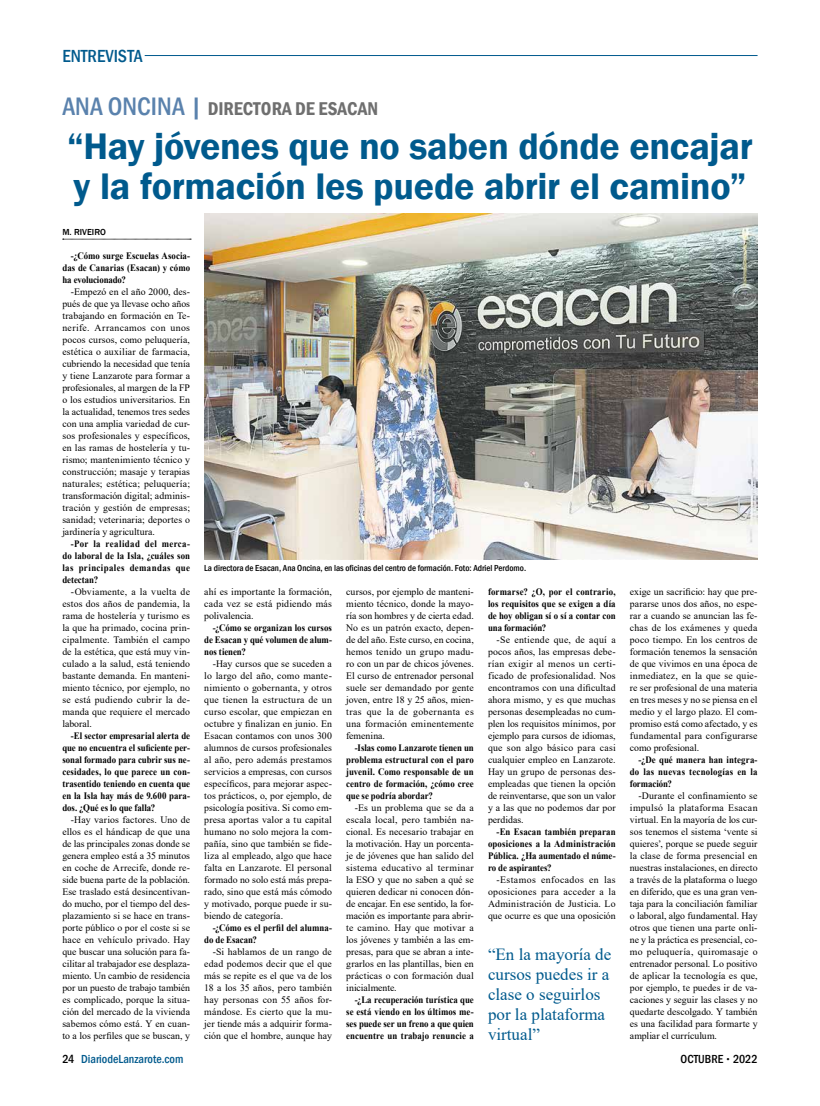
<style>
.page{position:relative;width:820px;height:1106px;background:#fff}
.page>*{position:absolute;margin:0;border:0;box-sizing:border-box;transform-origin:0 0}
.t1{font:600 38px/40px "Franklin Gothic";letter-spacing:-.01em;color:#005a8d}
.t2{font:600 condensed 19px "Franklin Gothic";color:#6f6f6f}
.t3{font:500 condensed 18px "Franklin Gothic";color:#005a8d}
.t4{font:17px/20px "Times New Roman";color:#005a8d}
.t5{font:500 condensed 12px "Franklin Gothic";color:#005a8d}
.t6{font:500 condensed 12px "Franklin Gothic";color:#000}
.t7{font:9.8px/12px "Times New Roman";letter-spacing:.01em;color:#000;text-align:justify}
.t8{font:700 9.8px/12px "Times New Roman";letter-spacing:.005em;color:#000;text-align:justify;scale:.9 1}
.t9{font:500 condensed 9px "Franklin Gothic";color:#000}
.t10{font:500 9px "Franklin Gothic";color:#000}
.s1{font-weight:500;font-size:26px;color:#5a82ad}
.s2{color:#000}
.s3{font-size:8px}
</style>
<div class="page">
<img style="left:204px;top:213px;width:553px;height:346px">
<hr style="left:145px;top:55px;width:612px;height:1px;background:#005a8d">
<svg style="left:63px;top:239px;width:128px;height:1px"></svg>
<h3 class="t3" style="left:62px;top:44px;width:82px">ENTREVISTA</h3>
<h2 class="t2" style="left:62px;top:96px;width:317px"><span class="s1">ANA ONCINA |</span> DIRECTORA DE ESACAN</h2>
<h1 class="t1" style="left:67px;top:127px;width:687px">“Hay jóvenes que no saben dónde encajar y la formación les puede abrir el camino”</h1>
<p class="t10" style="left:62px;top:226px;width:45px">M. RIVEIRO</p>
<p class="t8" style="left:62px;top:249px;width:143px;text-indent:9px">-¿Cómo surge Escuelas Asocia&shy;das de Canarias (Esacan) y cómo ha evolucionado?</p>
<p class="t7" style="left:62px;top:285px;width:129px;text-indent:9px">-Empezó en el año 2000, des&shy;pués de que ya llevase ocho años trabajando en formación en Te&shy;nerife. Arrancamos con unos pocos cursos, como peluquería, estética o auxiliar de farmacia, cubriendo la necesidad que tenía y tiene Lanzarote para formar a profesionales, al margen de la FP o los estudios universitarios. En la actualidad, tenemos tres sedes con una amplia variedad de cur&shy;sos profesionales y específicos, en las ramas de hostelería y tu&shy;rismo; mantenimiento técnico y construcción; masaje y terapias naturales; estética; peluquería; transformación digital; adminis&shy;tración y gestión de empresas; sanidad; veterinaria; deportes o jardinería y agricultura.</p>
<p class="t8" style="left:62px;top:537px;width:143px;text-indent:9px">-Por la realidad del merca&shy;do laboral de la Isla, ¿cuáles son las principales demandas que detectan?</p>
<p class="t7" style="left:62px;top:585px;width:129px;text-indent:9px">-Obviamente, a la vuelta de estos dos años de pandemia, la rama de hostelería y turismo es la que ha primado, cocina prin&shy;cipalmente. También el campo de la estética, que está muy vin&shy;culado a la salud, está teniendo bastante demanda. En manteni&shy;miento técnico, por ejemplo, no se está pudiendo cubrir la de&shy;manda que requiere el mercado laboral.</p>
<p class="t8" style="left:62px;top:729px;width:143px;text-indent:9px">-El sector empresarial alerta de que no encuentra el suficiente per&shy;sonal formado para cubrir sus ne&shy;cesidades, lo que parece un con&shy;trasentido teniendo en cuenta que en la Isla hay más de 9.600 para&shy;dos. ¿Qué es lo que falla?</p>
<p class="t7" style="left:62px;top:813px;width:129px;text-indent:9px">-Hay varios factores. Uno de ellos es el hándicap de que una de las principales zonas donde se genera empleo está a 35 minutos en coche de Arrecife, donde re&shy;side buena parte de la población.<br>Ese traslado está desincentivan&shy;do mucho, por el tiempo del des&shy;plazamiento si se hace en trans&shy;porte público o por el coste si se hace en vehículo privado. Hay que buscar una solución para fa&shy;cilitar al trabajador ese desplaza&shy;miento. Un cambio de residencia por un puesto de trabajo también es complicado, porque la situa&shy;ción del mercado de la vivienda sabemos cómo está. Y en cuan&shy;to a los perfiles que se buscan, y</p>
<p class="t9" style="left:204px;top:562px;width:323px">La directora de Esacan, Ana Oncina, en las oficinas del centro de formación. Foto: Adriel Perdomo.</p>
<p class="t7" style="left:204px;top:585px;width:129px">ahí es importante la formación, cada vez se está pidiendo más polivalencia.</p>
<p class="t8" style="left:204px;top:621px;width:143px;text-indent:9px">-¿Cómo se organizan los cursos de Esacan y qué volumen de alum&shy;nos tienen?</p>
<p class="t7" style="left:204px;top:657px;width:129px;text-indent:9px">-Hay cursos que se suceden a lo largo del año, como mante&shy;nimiento o gobernanta, y otros que tienen la estructura de un curso escolar, que empiezan en octubre y finalizan en junio. En Esacan contamos con unos 300 alumnos de cursos profesionales al año, pero además prestamos servicios a empresas, con cursos específicos, para mejorar aspec&shy;tos prácticos, o, por ejemplo, de psicología positiva. Si como em&shy;presa aportas valor a tu capital humano no solo mejora la com&shy;pañía, sino que también se fide&shy;liza al empleado, algo que hace falta en Lanzarote. El personal formado no solo está más prepa&shy;rado, sino que está más cómodo y motivado, porque puede ir su&shy;biendo de categoría.</p>
<p class="t8" style="left:204px;top:921px;width:143px;text-indent:9px">-¿Cómo es el perfil del alumna&shy;do de Esacan?</p>
<p class="t7" style="left:204px;top:945px;width:129px;text-indent:9px">-Si hablamos de un rango de edad podemos decir que el que más se repite es el que va de los 18 a los 35 años, pero también hay personas con 55 años for&shy;mándose. Es cierto que la mu&shy;jer tiende más a adquirir forma&shy;ción que el hombre, aunque hay</p>
<p class="t7" style="left:346px;top:585px;width:129px">cursos, por ejemplo de manteni&shy;miento técnico, donde la mayo&shy;ría son hombres y de cierta edad.<br>No es un patrón exacto, depen&shy;de del año. Este curso, en cocina, hemos tenido un grupo madu&shy;ro con un par de chicos jóvenes.<br>El curso de entrenador personal suele ser demandado por gente joven, entre 18 y 25 años, mien&shy;tras que la de gobernanta es una formación eminentemente femenina.</p>
<p class="t8" style="left:346px;top:741px;width:143px;text-indent:9px">-Islas como Lanzarote tienen un problema estructural con el paro juvenil. Como responsable de un centro de formación, ¿cómo cree que se podría abordar?</p>
<p class="t7" style="left:346px;top:801px;width:129px;text-indent:9px">-Es un problema que se da a escala local, pero también na&shy;cional. Es necesario trabajar en la motivación. Hay un porcenta&shy;je de jóvenes que han salido del sistema educativo al terminar la ESO y que no saben a qué se quieren dedicar ni conocen dón&shy;de encajar. En ese sentido, la for&shy;mación es importante para abrir&shy;te camino. Hay que motivar a los jóvenes y también a las em&shy;presas, para que se abran a inte&shy;grarlos en las plantillas, bien en prácticas o con formación dual inicialmente.</p>
<p class="t8" style="left:346px;top:993px;width:143px;text-indent:9px">-¿La recuperación turística que se está viendo en los últimos me&shy;ses puede ser un freno a que quien encuentre un trabajo renuncie a</p>
<p class="t8" style="left:488px;top:585px;width:143px">formarse? ¿O, por el contrario, los requisitos que se exigen a día de hoy obligan sí o sí a contar con una formación?</p>
<p class="t7" style="left:488px;top:633px;width:129px;text-indent:9px">-Se entiende que, de aquí a pocos años, las empresas debe&shy;rían exigir al menos un certi&shy;ficado de profesionalidad. Nos encontramos con una dificultad ahora mismo, y es que muchas personas desempleadas no cum&shy;plen los requisitos mínimos, por ejemplo para cursos de idiomas, que son algo básico para casi cualquier empleo en Lanzarote.<br>Hay un grupo de personas des&shy;empleadas que tienen la opción de reinventarse, que son un valor y a las que no podemos dar por perdidas.</p>
<p class="t8" style="left:488px;top:825px;width:143px;text-indent:9px">-En Esacan también preparan oposiciones a la Administración Pública. ¿Ha aumentado el núme&shy;ro de aspirantes?</p>
<p class="t7" style="left:488px;top:873px;width:129px;text-indent:9px">-Estamos enfocados en las oposiciones para acceder a la Administración de Justicia. Lo que ocurre es que una oposición</p>
<h3 class="t4" style="left:488px;top:944px;width:125px">“En la mayoría de cursos puedes ir a clase o seguirlos por la plataforma virtual”</h3>
<p class="t7" style="left:629px;top:585px;width:129px">exige un sacrificio: hay que pre&shy;pararse unos dos años, no espe&shy;rar a cuando se anuncian las fe&shy;chas de los exámenes y queda poco tiempo. En los centros de formación tenemos la sensación de que vivimos en una época de inmediatez, en la que se quie&shy;re ser profesional de una materia en tres meses y no se piensa en el medio y el largo plazo. El com&shy;promiso está como afectado, y es fundamental para configurarse como profesional.</p>
<p class="t8" style="left:629px;top:753px;width:143px;text-indent:9px">-¿De qué manera han integra&shy;do las nuevas tecnologías en la formación?</p>
<p class="t7" style="left:629px;top:789px;width:129px;text-indent:9px">-Durante el confinamiento se impulsó la plataforma Esacan virtual. En la mayoría de los cur&shy;sos tenemos el sistema ‘vente si quieres’, porque se puede seguir la clase de forma presencial en nuestras instalaciones, en directo a través de la plataforma o luego en diferido, que es una gran ven&shy;taja para la conciliación familiar o laboral, algo fundamental. Hay otros que tienen una parte onli&shy;ne y la práctica es presencial, co&shy;mo peluquería, quiromasaje o entrenador personal. Lo positivo de aplicar la tecnología es que, por ejemplo, te puedes ir de va&shy;caciones y seguir las clases y no quedarte descolgado. Y también es una facilidad para formarte y ampliar el currículum.</p>
<p class="t5" style="left:62px;top:1050px;width:122px"><span class="s2">24</span> DiariodeLanzarote.com</p>
<p class="t6" style="left:680px;top:1050px;width:78px">OCTUBRE <span class="s3">•</span> 2022</p>
</div>
